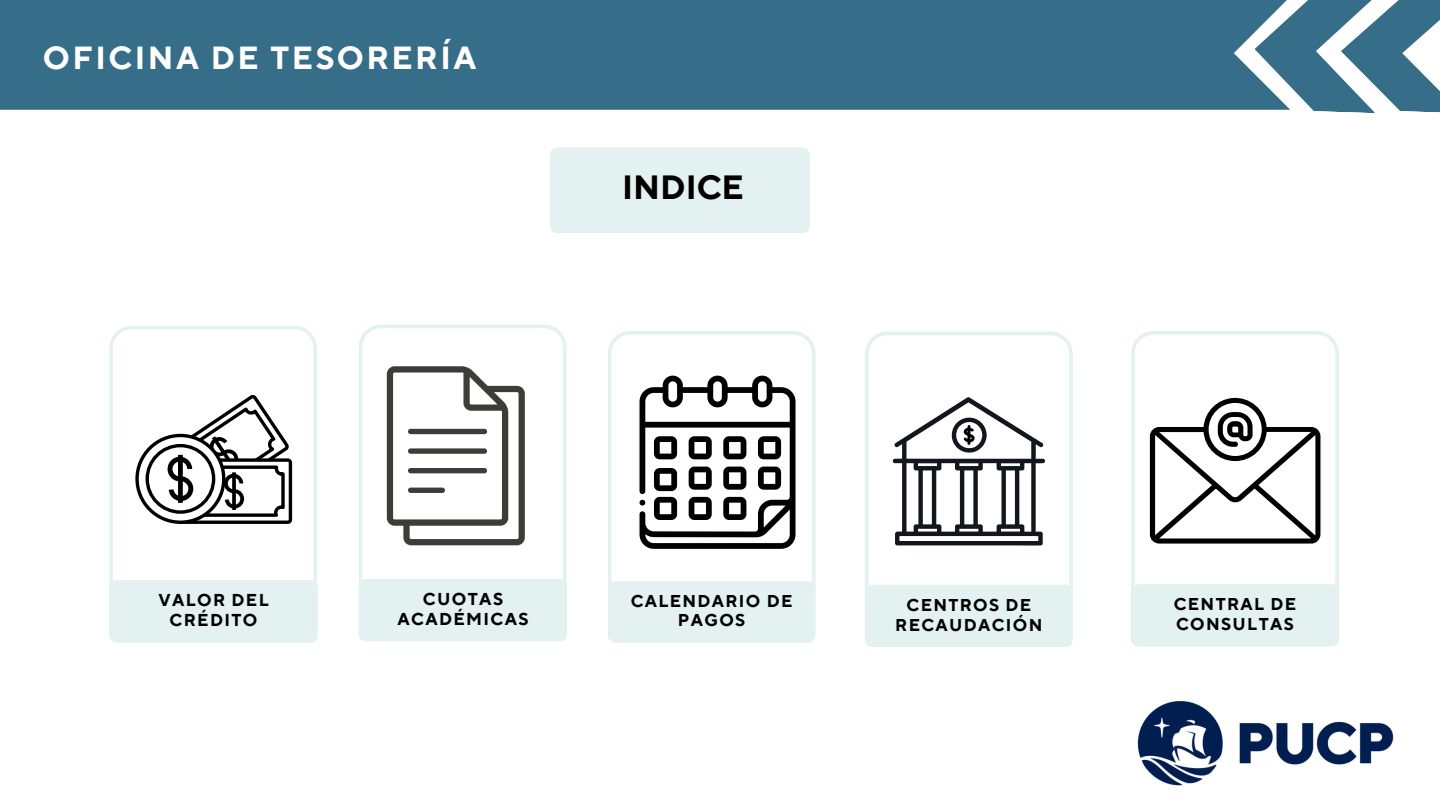
<style>
.page{position:relative;width:1440px;height:810px;background:#fff}
.page>*{position:absolute;margin:0;border:0;box-sizing:border-box;transform-origin:0 0}
.t1{font:700 33.5px "TT Norms Pro";color:#000}
.t2{font:700 31.9px "TT Norms Pro";letter-spacing:.08em;color:#fff}
.t3{font:700 17.1px/20.2px "TT Norms Pro";letter-spacing:.08em;color:#000;text-align:center}
</style>
<div class="page">
<svg style="left:109px;top:326px;width:208px;height:259px"></svg>
<div style="left:109px;top:580px;width:209px;height:63px;background:#e3f1f1;border-radius:8px"></div>
<div style="left:550px;top:147px;width:260px;height:86px;background:#e3f1f1"></div>
<img style="left:1137px;top:701px;width:257px;height:85px">
<svg style="left:359px;top:325px;width:208px;height:254px"></svg>
<div style="left:359px;top:579px;width:208px;height:62px;background:#e3f1f1"></div>
<svg style="left:387px;top:366px;width:138px;height:179px"></svg>
<svg style="left:608px;top:331px;width:208px;height:279px"></svg>
<div style="left:608px;top:581px;width:207px;height:62px;background:#e3f1f1;border-radius:8px"></div>
<svg style="left:640px;top:376px;width:156px;height:173px"></svg>
<svg style="left:865px;top:332px;width:208px;height:253px"></svg>
<div style="left:865px;top:585px;width:208px;height:62px;background:#e3f1f1"></div>
<svg style="left:1131px;top:331px;width:208px;height:253px"></svg>
<div style="left:1131px;top:584px;width:208px;height:63px;background:#e3f1f1"></div>
<svg style="left:892px;top:397px;width:154px;height:149px"></svg>
<svg style="left:1150px;top:397px;width:170px;height:147px"></svg>
<div style="left:176px;top:458px;width:116px;height:66px;border:3px solid #000;border-radius:3px"></div>
<svg style="left:137px;top:436px;width:87px;height:86px"></svg>
<div style="left:135px;top:434px;width:90px;height:90px;border:3px solid #000;border-radius:50%"></div>
<svg style="left:147px;top:446px;width:67px;height:66px"></svg>
<svg style="left:156px;top:394px;width:135px;height:125px"></svg>
<div style="left:0;top:0;width:1255px;height:110px;background:#366d89"></div>
<div style="left:0;top:14px;width:556px;height:92px;background:#366d89;border-radius:7px"></div>
<svg style="left:1255px;top:0;width:185px;height:113px"></svg>
<p class="t2" style="left:43px;top:38px;width:435px">OFICINA DE TESORERÍA</p>
<p class="t1" style="left:622px;top:167px;width:123px">INDICE</p>
<h1 class="t3" style="left:158px;top:591px;width:112px">VALOR DEL<br>CRÉDITO</h1>
<h1 class="t3" style="left:398px;top:589px;width:132px">CUOTAS<br>ACADÉMICAS</h1>
<p class="t3" style="left:631px;top:591px;width:163px;line-height:19.7px">CALENDARIO DE<br>PAGOS</p>
<p class="t3" style="left:895px;top:595px;width:149px">CENTROS DE<br>RECAUDACIÓN</p>
<p class="t3" style="left:1174px;top:595px;width:124px;text-align:left">CENTRAL DE<br>CONSULTAS</p>
</div>
